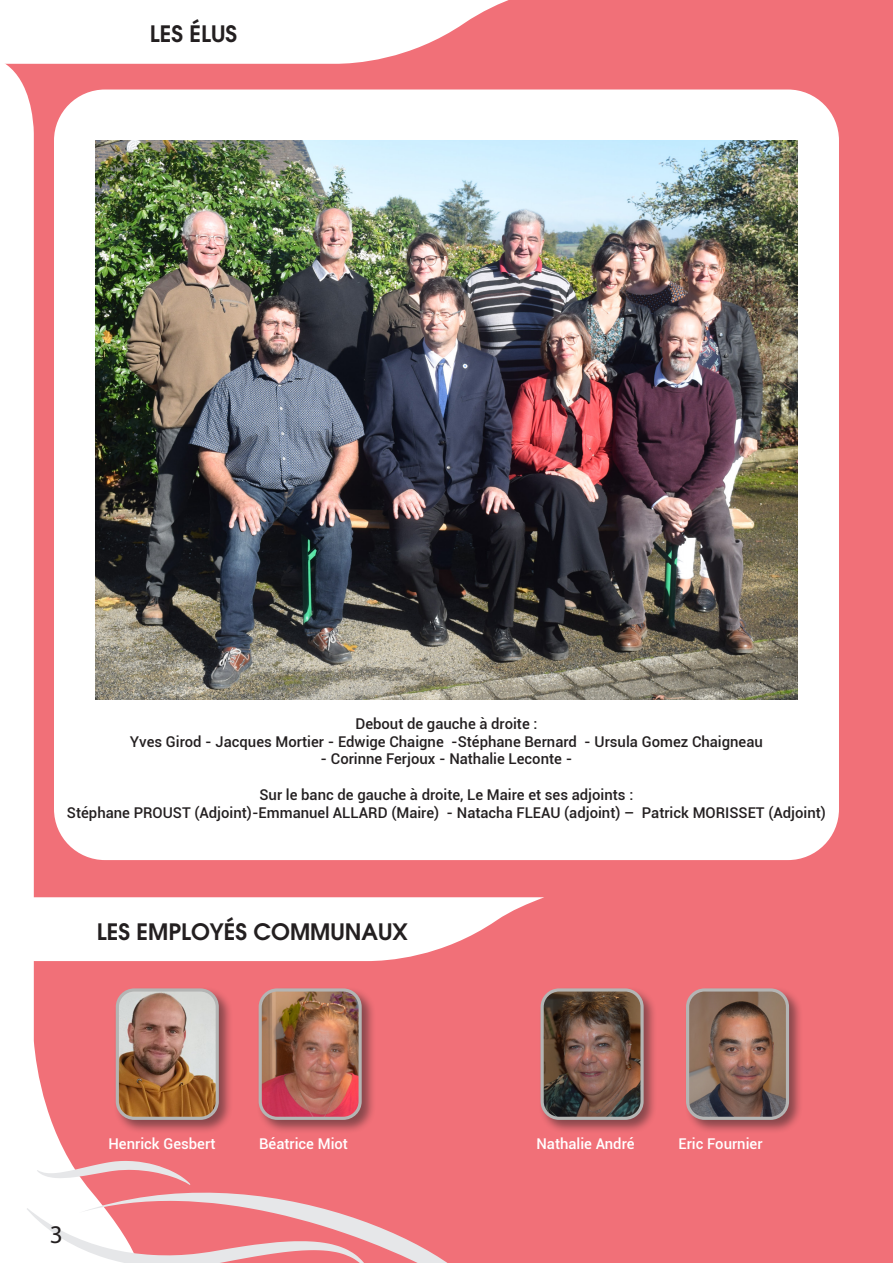
<style>
.page{position:relative;width:893px;height:1263px;background:#f17078}
.page>*{position:absolute;margin:0;border:0;box-sizing:border-box;transform-origin:0 0}
.t1{font:25.5px "Myriad";color:#231f20}
.t2{font:600 22.5px "Avant Garde";color:#231f20}
.t3{font:500 14.85px "Roboto";color:#231f20}
.t4{font:500 14.85px "Roboto";color:#fff}
</style>
<div class="page">
<svg style="left:0;top:64px;width:148px;height:1199px"></svg>
<div style="left:114px;top:986px;width:119px;height:148px;background:#231f20;opacity:.5"></div>
<img style="left:117px;top:990px;width:100px;height:128px">
<div style="left:116px;top:988px;width:103px;height:132px;border:3px solid #b4b5b4;border-radius:17px"></div>
<div style="left:256px;top:986px;width:120px;height:148px;background:#231f20;opacity:.5"></div>
<img style="left:260px;top:990px;width:100px;height:128px">
<div style="left:259px;top:988px;width:103px;height:132px;border:3px solid #b4b5b4;border-radius:17px"></div>
<div style="left:538px;top:986px;width:120px;height:148px;background:#231f20;opacity:.5"></div>
<img style="left:542px;top:990px;width:100px;height:128px">
<div style="left:541px;top:988px;width:103px;height:132px;border:3px solid #b4b5b4;border-radius:17px"></div>
<div style="left:684px;top:986px;width:119px;height:148px;background:#231f20;opacity:.5"></div>
<img style="left:688px;top:990px;width:99px;height:128px">
<div style="left:686px;top:988px;width:103px;height:132px;border:3px solid #b4b5b4;border-radius:17px"></div>
<hr style="left:892px;top:201px;width:1px;height:401px;background:#fff">
<svg style="left:0;top:0;width:509px;height:64px;background:#fdeced"></svg>
<div style="left:54px;top:90px;width:785px;height:770px;background:#fff;border-radius:51px"></div>
<img style="left:95px;top:141px;width:703px;height:559px">
<svg style="left:79px;top:1149px;width:369px;height:114px"></svg>
<svg style="left:27px;top:1208px;width:343px;height:55px"></svg>
<svg style="left:37px;top:1161px;width:153px;height:24px"></svg>
<svg style="left:0;top:897px;width:544px;height:64px;background:#fdedee"></svg>
<p class="t2" style="left:150px;top:19px;width:89px">LES ÉLUS</p>
<p class="t3" style="left:355px;top:713px;width:184px">Debout de gauche à droite :</p>
<p class="t3" style="left:130px;top:731px;width:634px">Yves Girod - Jacques Mortier - Edwige Chaigne -Stéphane Bernard - Ursula Gomez Chaigneau</p>
<p class="t3" style="left:321px;top:749px;width:253px">- Corinne Ferjoux - Nathalie Leconte -</p>
<p class="t3" style="left:259px;top:784px;width:375px">Sur le banc de gauche à droite, Le Maire et ses adjoints :</p>
<p class="t3" style="left:67px;top:802px;width:760px">Stéphane PROUST (Adjoint)-Emmanuel ALLARD (Maire) - Natacha FLEAU (adjoint) – Patrick MORISSET (Adjoint)</p>
<p class="t2" style="left:97px;top:917px;width:312px">LES EMPLOYÉS COMMUNAUX</p>
<p class="t1" style="left:50px;top:1221px;width:15px">3</p>
<p class="t4" style="left:109px;top:1133px;width:108px">Henrick Gesbert</p>
<p class="t4" style="left:259px;top:1133px;width:90px">Béatrice Miot</p>
<p class="t4" style="left:536px;top:1133px;width:99px">Nathalie André</p>
<p class="t4" style="left:678px;top:1133px;width:86px">Eric Fournier</p>
</div>
